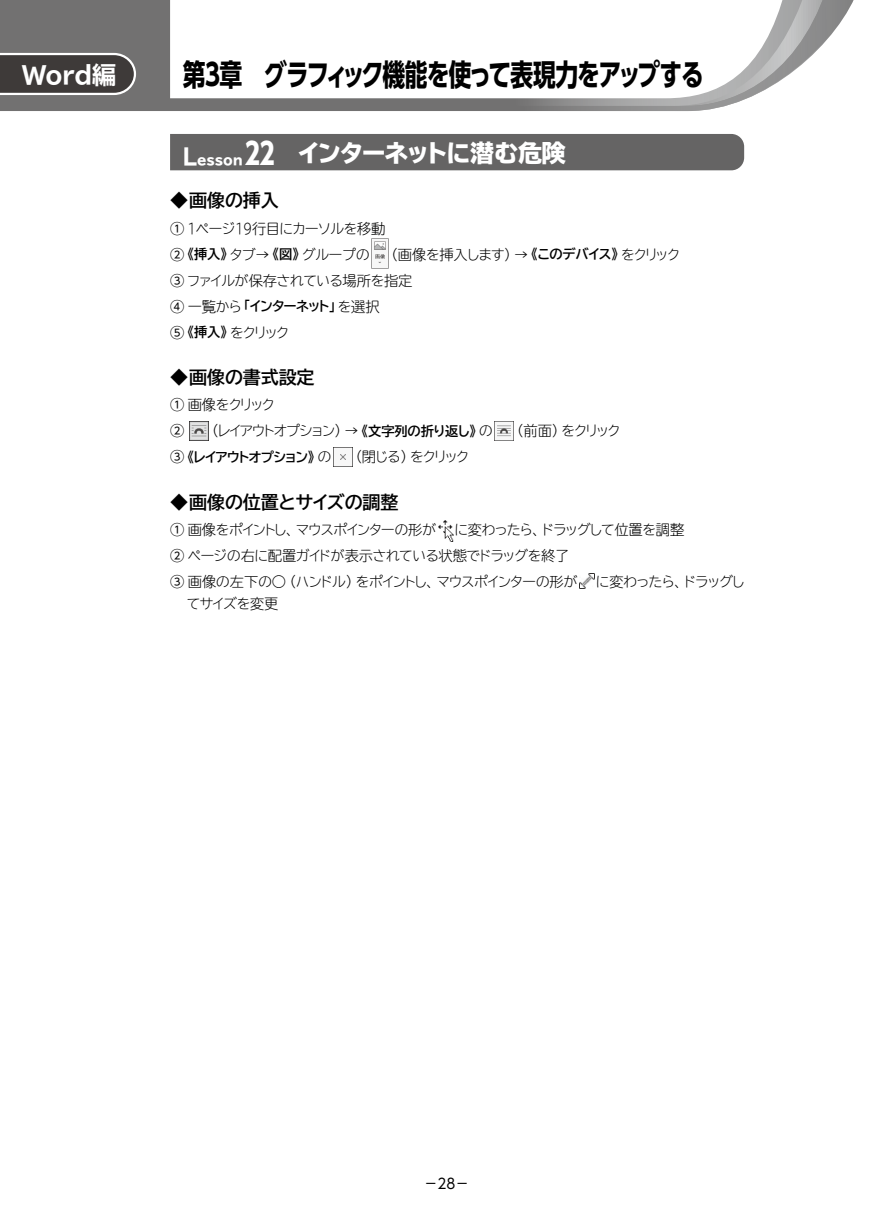
<style>
.page{position:relative;width:893px;height:1212px;background:#fff}
.page>*{position:absolute;margin:0;border:0;box-sizing:border-box;transform-origin:0 0}
.t1{font:700 30px "UD Shin Go Pro";letter-spacing:-.05em;color:#000;scale:.76 1}
.t2{font:800 24px "TBUD Go Std";letter-spacing:-.075em;color:#fff}
.t3{font:700 expanded 24px "TBUD Go Std";letter-spacing:-.015em;color:#fff}
.t4{font:700 18px "TBUD Go Std";letter-spacing:-.005em;color:#000}
.t5{font:300 14.25px/26px "TBUDR Go Std Super";letter-spacing:-.09em;color:#000}
.t6{font:300 14.25px/26px "TBUDR Go Std Super";letter-spacing:-.065em;color:#000;scale:.85 1}
.t7{font:300 14.25px "TBUDR Go Std Super";letter-spacing:-.195em;color:#000}
.t8{font:300 14.25px "TBUDR Go Std Super";letter-spacing:-.165em;color:#000}
.t9{font:300 14.25px "TBUDR Go Std Super";letter-spacing:-.06em;color:#000}
.t10{font:14.25px "UD Shin Go Pro";color:#000;scale:.95 1}
.t11{font:14.25px "UD Shin Go Pro";color:#000}
.t12{font:800 13.5px "TBUD Go Std";letter-spacing:-.01em;color:#fff}
.t13{font:700 13.2px "TBUD Go Std";letter-spacing:-.135em;color:#000}
.t14{font:700 13.2px "TBUD Go Std";letter-spacing:-.115em;color:#000}
.s1{font-weight:700;font-stretch:expanded;font-size:22.5px}
.s2{font-family:"UD Shin Go Pro";font-weight:700;font-size:30px}
.s3{font-family:"UD Shin Go Pro";font-weight:400}
.s4{font-family:"TBUD Go Std";font-weight:700;font-size:13.2px}
.s5{font-family:"UD Shin Go Pro";font-weight:400;font-size:14.25px}
.s6{font-family:"TBUDR Go Std Super";font-weight:300;font-size:14.25px}
</style>
<div class="page">
<div style="left:170px;top:134px;width:574px;height:36px;background:#656464"></div>
<img style="left:371px;top:239px;width:17px;height:30px">
<img style="left:190px;top:422px;width:19px;height:19px">
<img style="left:495px;top:422px;width:19px;height:19px">
<img style="left:333px;top:448px;width:19px;height:19px">
<img style="left:438px;top:520px;width:15px;height:22px">
<img style="left:580px;top:574px;width:15px;height:14px">
<div style="left:0;top:0;width:223px;height:111px;background:#727171"></div>
<svg style="left:223px;top:0;width:631px;height:111px"></svg>
<svg style="left:807px;top:0;width:20px;height:106px"></svg>
<svg style="left:182px;top:0;width:625px;height:106px"></svg>
<svg style="left:170px;top:0;width:616px;height:98px"></svg>
<svg style="left:0;top:52px;width:137px;height:44px;background:#575353"></svg>
<h2 class="t3" style="left:22px;top:61px;width:96px">Word編</h2>
<h1 class="t1" style="left:183px;top:50px;width:687px">第3章　グラフィック機能を使って表現力をアップする</h1>
<p class="t12" style="left:183px;top:152px;width:62px"><span class="s1">L</span>ESSON</p>
<h2 class="t2" style="left:245px;top:140px;width:323px"><span class="s2">22</span> インターネットに潜む危険</h2>
<p class="t4" style="left:170px;top:186px;width:110px">◆ 画像の挿入</p>
<p class="t6" style="left:170px;top:215px;width:602px"><span class="s3">①</span> 1ページ19行目にカーソルを移動<br><span class="s3">②</span><span class="s4">《挿入》</span>タブ→<span class="s4">《図》</span>グループの （画像を挿入します）→<span class="s4">《このデバイス》</span>をクリック<br><span class="s3">③</span> ファイルが保存されている場所を指定</p>
<p class="t14" style="left:170px;top:295px;width:211px"><span class="s5">④</span> <span class="s6">一覧から</span>「インターネット」<span class="s6">を選択</span></p>
<p class="t5" style="left:170px;top:319px;width:121px"><span class="s3">⑤</span><span class="s4">《挿入》</span>をクリック</p>
<p class="t4" style="left:170px;top:362px;width:146px">◆ 画像の書式設定</p>
<p class="t8" style="left:170px;top:393px;width:107px"><span class="s3">①</span> 画像をクリック</p>
<p class="t11" style="left:170px;top:419px;width:16px">②</p>
<p class="t7" style="left:204px;top:419px;width:418px">（レイアウトオプション）→<span class="s4">《文字列の折り返し》</span>の （前面）をクリック</p>
<p class="t13" style="left:170px;top:446px;width:301px"><span class="s5">③</span>《レイアウトオプション》<span class="s6">の （閉じる）をクリック</span></p>
<p class="t4" style="left:170px;top:487px;width:230px">◆ 画像の位置とサイズの調整</p>
<p class="t5" style="left:170px;top:516px;width:577px"><span class="s3">①</span> 画像をポイントし、マウスポインターの形が に変わったら、ドラッグして位置を調整<br><span class="s3">②</span> ページの右に配置ガイドが表示されている状態でドラッグを終了<br><span class="s3">③</span> 画像の左下の○（ハンドル）をポイントし、マウスポインターの形が に変わったら、ドラッグし</p>
<p class="t9" style="left:186px;top:592px;width:94px">てサイズを変更</p>
<p class="t10" style="left:424px;top:1172px;width:49px">－28－</p>
</div>
